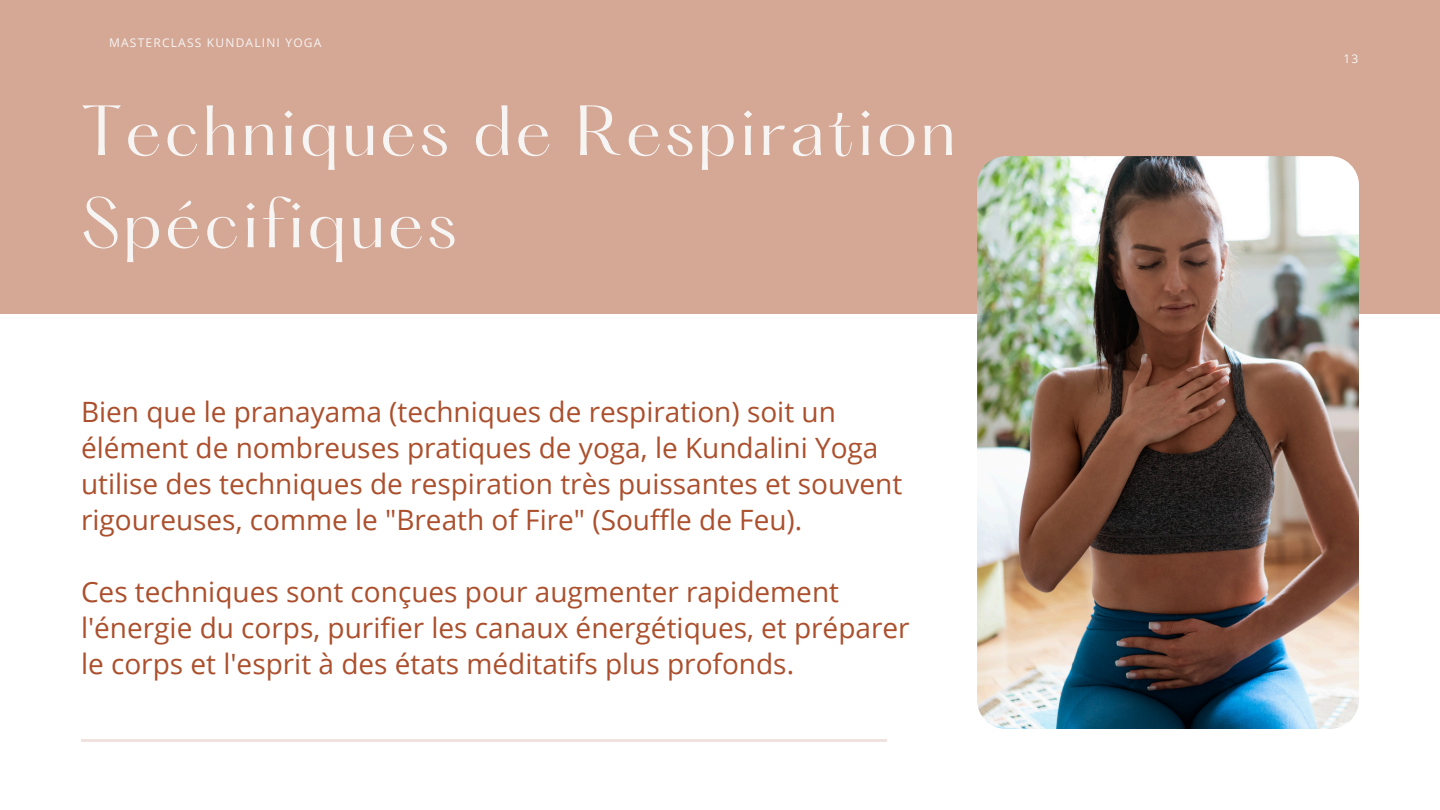
<style>
.page{position:relative;width:1440px;height:810px;background:#fff}
.page>*{position:absolute;margin:0;border:0;box-sizing:border-box;transform-origin:0 0}
.t1{font:62px/92.2px "Hatton";letter-spacing:.05em;color:#f6f5f4}
.t2{font:28px/36px "Open Sans";color:#ab4f2c}
.t3{font:12px "Open Sans";letter-spacing:.1em;color:#f6f5f4}
</style>
<div class="page">
<div style="left:0;top:0;width:1440px;height:314px;background:#d5a795"></div>
<img style="left:977px;top:156px;width:382px;height:573px;border-radius:29px">
<hr style="left:81px;top:739px;width:805px;height:3px;background:#f0e3df">
<h2 class="t3" style="left:109px;top:34px;width:214px">MASTERCLASS KUNDALINI YOGA</h2>
<h2 class="t1" style="left:81px;top:92px;width:877px">Techniques de Respiration<br>Spécifiques</h2>
<p class="t2" style="left:81px;top:393px;width:823px">Bien que le pranayama (techniques de respiration) soit un élément de nombreuses pratiques de yoga, le Kundalini Yoga utilise des techniques de respiration très puissantes et souvent rigoureuses, comme le "Breath of Fire" (Souffle de Feu).</p>
<h1 class="t2" style="left:81px;top:573px;width:830px">Ces techniques sont conçues pour augmenter rapidement l'énergie du corps, purifier les canaux énergétiques, et préparer le corps et l'esprit à des états méditatifs plus profonds.</h1>
<p class="t3" style="left:1343px;top:50px;width:16px">13</p>
</div>
